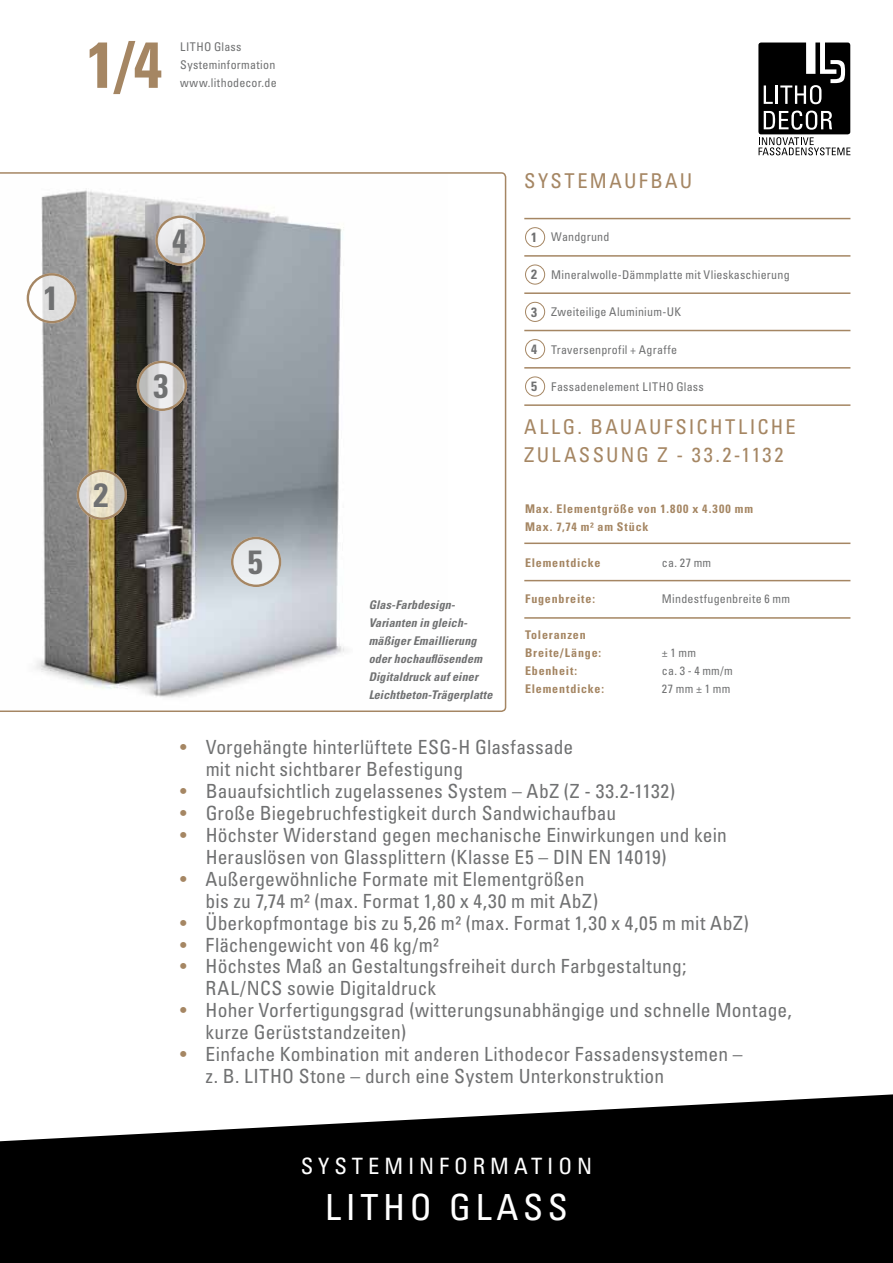
<style>
.page{position:relative;width:893px;height:1263px;background:#fff}
.page>*{position:absolute;margin:0;border:0;box-sizing:border-box;transform-origin:0 0}
.t1{font:700 condensed 64.95px "Univers LT Std";color:#a58663}
.t2{font:condensed 36px "Univers LT Std";letter-spacing:.13em;color:#fff}
.t3{font:700 condensed 33.6px "Univers LT Std";color:#707172}
.t4{font:condensed 22.5px "Univers LT Std";letter-spacing:.22em;color:#fff}
.t5{font:condensed 20.4px/28.5px "Univers LT Std";letter-spacing:.115em;color:#a58663}
.t6{font:condensed 19.5px/21.9px "Univers LT Std";letter-spacing:.005em;color:#707172}
.t7{font:700 condensed 13.5px "Univers LT Std";color:#707172}
.t8{font:condensed 12px/18px "Univers LT Std";letter-spacing:.02em;color:#707172}
.t9{font:700 condensed 12px/18px "Univers LT Std";letter-spacing:.07em;color:#a58663}
.t10{font:italic 700 condensed 12px/18px "Univers LT Std";letter-spacing:.015em;color:#707172}
.s1{color:#a58663}
</style>
<div class="page">
<svg style="left:0;top:172px;width:506px;height:540px"></svg>
<svg style="left:0;top:1094px;width:893px;height:169px;background:#232323"></svg>
<hr style="left:524px;top:218px;width:326px;height:1px;background:#a58663">
<svg style="left:28px;top:274px;width:48px;height:48px;fill:#dfdfdf"></svg>
<div style="left:27px;top:273px;width:50px;height:50px;border:2px solid #a58663;border-radius:50%"></div>
<svg style="left:78px;top:471px;width:48px;height:48px;background:#dcd5c3"></svg>
<div style="left:77px;top:470px;width:50px;height:50px;border:2px solid #a58663;border-radius:50%"></div>
<svg style="left:138px;top:362px;width:48px;height:48px;background:#d3d1cf"></svg>
<div style="left:137px;top:361px;width:50px;height:50px;border:2px solid #a58663;border-radius:50%"></div>
<svg style="left:157px;top:217px;width:47px;height:48px;background:#d9d7d6"></svg>
<div style="left:155px;top:215px;width:51px;height:51px;border:2px solid #a58663;border-radius:50%"></div>
<svg style="left:232px;top:538px;width:48px;height:48px;background:#e4e5e5"></svg>
<div style="left:231px;top:537px;width:50px;height:50px;border:2px solid #a58663;border-radius:50%"></div>
<div style="left:525px;top:227px;width:20px;height:20px;border:1px solid #a58663;border-radius:50%"></div>
<div style="left:525px;top:264px;width:20px;height:21px;border:1px solid #a58663;border-radius:50%"></div>
<div style="left:525px;top:302px;width:20px;height:20px;border:1px solid #a58663;border-radius:50%"></div>
<div style="left:525px;top:339px;width:20px;height:20px;border:1px solid #a58663;border-radius:50%"></div>
<div style="left:525px;top:376px;width:20px;height:21px;border:1px solid #a58663;border-radius:50%"></div>
<svg style="left:758px;top:43px;width:92px;height:112px"></svg>
<hr style="left:524px;top:255px;width:326px;height:2px;background:#a58663">
<hr style="left:524px;top:580px;width:326px;height:1px;background:#a58663">
<hr style="left:524px;top:542px;width:326px;height:2px;background:#a58663">
<hr style="left:524px;top:292px;width:326px;height:2px;background:#a58663">
<hr style="left:524px;top:617px;width:326px;height:2px;background:#a58663">
<hr style="left:524px;top:330px;width:326px;height:1px;background:#a58663">
<hr style="left:524px;top:367px;width:326px;height:2px;background:#a58663">
<hr style="left:524px;top:404px;width:326px;height:2px;background:#a58663">
<h3 class="t3" style="left:43px;top:278px;width:16px">1</h3>
<h1 class="t1" style="left:86px;top:25px;width:77px">1/4</h1>
<p class="t8" style="left:180px;top:38px;width:98px">LITHO Glass<br>Systeminformation www.lithodecor.de</p>
<h3 class="t3" style="left:172px;top:220px;width:16px">4</h3>
<h3 class="t3" style="left:153px;top:365px;width:16px">3</h3>
<p class="t5" style="left:524px;top:166px;width:170px">Syst emaufbau</p>
<p class="t7" style="left:531px;top:229px;width:7px">1</p>
<p class="t7" style="left:531px;top:266px;width:7px">2</p>
<p class="t7" style="left:531px;top:304px;width:7px">3</p>
<p class="t7" style="left:531px;top:341px;width:7px">4</p>
<p class="t7" style="left:531px;top:378px;width:7px">5</p>
<p class="t8" style="left:551px;top:228px;width:60px">Wandgrund</p>
<p class="t8" style="left:551px;top:265px;width:240px">Mineralwolle-Dämmplatte mit Vlieskaschierung</p>
<p class="t8" style="left:551px;top:303px;width:131px">Zweiteilige Aluminium-U K</p>
<p class="t8" style="left:551px;top:340px;width:127px">Traversenprofil + Agraffe</p>
<p class="t8" style="left:524px;top:378px;width:18px">F</p>
<p class="t8" style="left:557px;top:378px;width:148px">assadenelement LITHO Glass</p>
<p class="t5" style="left:524px;top:412px;width:186px">Allg. bauaufsicht</p>
<p class="t5" style="left:524px;top:412px;width:273px;text-indent:214px">liche<br>Zulassung Z - 33.2-1132</p>
<h3 class="t3" style="left:93px;top:474px;width:16px">2</h3>
<p class="t9" style="left:525px;top:500px;width:230px">Max. Elementgröße von 1.800 x 4.300 mm<br>Max. 7,74 m² am Stück</p>
<p class="t9" style="left:525px;top:554px;width:77px">Elementdicke</p>
<p class="t9" style="left:525px;top:590px;width:71px">Fugenbreite:</p>
<p class="t9" style="left:525px;top:626px;width:81px">Toleranzen<br>Breite/Länge:<br>Ebenheit:<br>Elementdicke:</p>
<h3 class="t3" style="left:248px;top:541px;width:16px">5</h3>
<p class="t8" style="left:662px;top:553px;width:51px">ca. 27 mm</p>
<p class="t8" style="left:662px;top:589px;width:130px">Mindestfugenbreite 6 mm</p>
<p class="t10" style="left:369px;top:596px;width:125px">Glas-Farbdesign-<br>Varianten in gleich&shy;mäßiger Emaillierung oder hochauflösendem<br>Digitaldruck auf einer<br>Leichtbeton-Trägerplatte</p>
<p class="t6" style="left:206px;top:736px;width:369px;text-indent:-26px"><span class="s1">•</span> Vorgehängte hinterlüftete ES G-H Glasfassade mit nicht sichtbarer Befestigung</p>
<p class="t6" style="left:180px;top:780px;width:496px"><span class="s1">•</span> Bauaufsichtlich zugelassenes System – AbZ (Z - 33.2-1132)</p>
<p class="t6" style="left:180px;top:802px;width:438px"><span class="s1">•</span> Große Biegebruchfestigkeit durch Sandwichaufbau</p>
<p class="t6" style="left:206px;top:824px;width:523px;text-indent:-26px"><span class="s1">•</span> Höchster Widerstand gegen mechanische Einwirkungen und kein<br>Herauslösen von Glassplittern (Klasse E5 – DIN</p>
<p class="t8" style="left:662px;top:643px;width:72px">± 1 mm<br>ca. 3 - 4 mm/m<br>27 mm ± 1 mm</p>
<p class="t6" style="left:588px;top:846px;width:80px">EN 14019)</p>
<p class="t6" style="left:206px;top:868px;width:394px;text-indent:-26px"><span class="s1">•</span> Außergewöhnliche Formate mit Elementgrößen bis zu 7,74 m² (max. Format 1,80 x 4,30 m mit AbZ)</p>
<p class="t6" style="left:180px;top:911px;width:570px"><span class="s1">•</span> Überkopfmontage bis zu 5,26 m² (max. Format 1,30 x 4,05 m mit AbZ)</p>
<p class="t6" style="left:180px;top:933px;width:260px"><span class="s1">•</span> Flächengewicht von 46 kg/m²</p>
<p class="t6" style="left:180px;top:955px;width:508px"><span class="s1">•</span> Höchstes Maß an Gestaltungsfreiheit durch Farbgestaltung;<br>RAL/N CS sowie Digitaldruck</p>
<p class="t6" style="left:206px;top:999px;width:588px;text-indent:-26px"><span class="s1">•</span> Hoher Vorfertigungsgrad (witterungsunabhängige und schnelle Montage, kurze Gerüststandzeiten)</p>
<p class="t6" style="left:206px;top:1043px;width:538px;text-indent:-25px"><span class="s1">•</span> Einfache Kombination mit anderen Lithodecor Fassadensystemen – z. B. LITHO Stone – durch eine System Unterkonstruktion</p>
<p class="t4" style="left:301px;top:1152px;width:208px">S yst em informat</p>
<p class="t4" style="left:547px;top:1152px;width:46px">ion</p>
<h2 class="t2" style="left:325px;top:1185px;width:244px">LI THO Glass</h2>
</div>
